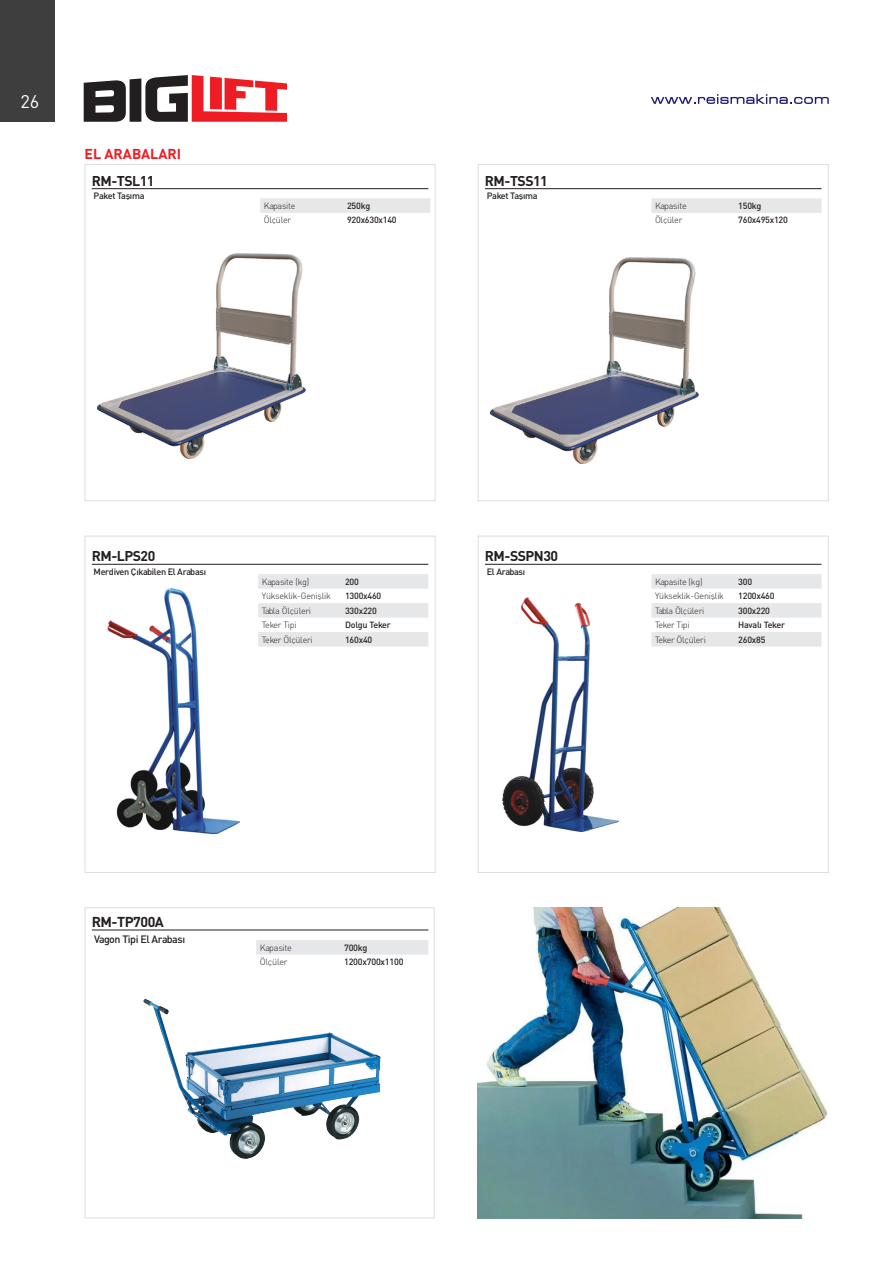
<style>
.page{position:relative;width:893px;height:1263px;background:#fff}
.page>*{position:absolute;margin:0;border:0;box-sizing:border-box;transform-origin:0 0}
.t1{font:18.15px "DIN Tr";color:#fff}
.DEN-02{font:14.25px "DINT Bold Tr";color:#ee1d23}
.t2{font:14.25px "DINT Bold Tr";letter-spacing:-.035em;color:#231f20}
.t3{font:14.1px "DINT Bold Tr";letter-spacing:-.035em;color:#231f20}
.t4{font:10.65px "DIN Medium Tr";letter-spacing:-.035em;color:#231f20}
.t5{font:9.15px "DIN Medium Tr";letter-spacing:-.035em;color:#231f20}
.DEN-01{font:9px "DINT Light Tr";letter-spacing:-.025em;color:#231f20}
.DEN-01-2{font:9px "DIN Medium Tr";letter-spacing:-.025em;color:#231f20}
</style>
<div class="page">
<svg style="left:651px;top:94px;width:178px;height:10px"></svg>
<div style="left:0;top:0;width:54px;height:122px;background:#3e3e3f"></div>
<svg style="left:84px;top:75px;width:203px;height:47px"></svg>
<div style="left:85px;top:164px;width:351px;height:337px;border:1px solid #dcdddf"></div>
<hr style="left:92px;top:188px;width:336px;height:1px;background:#231f20">
<img style="left:98px;top:253px;width:207px;height:206px">
<div style="left:260px;top:198px;width:170px;height:15px;background:#e6e7e9"></div>
<div style="left:478px;top:164px;width:351px;height:337px;border:1px solid #dcdddf"></div>
<svg style="left:651px;top:198px;width:170px;height:15px"></svg>
<hr style="left:485px;top:188px;width:336px;height:1px;background:#231f20">
<img style="left:490px;top:258px;width:208px;height:205px">
<div style="left:85px;top:536px;width:351px;height:337px;border:1px solid #dcdddf"></div>
<hr style="left:92px;top:564px;width:336px;height:1px;background:#231f20">
<svg style="left:258px;top:574px;width:170px;height:72px"></svg>
<img style="left:107px;top:589px;width:133px;height:244px">
<div style="left:478px;top:536px;width:351px;height:337px;border:1px solid #dcdddf"></div>
<hr style="left:485px;top:564px;width:336px;height:1px;background:#231f20">
<svg style="left:651px;top:574px;width:170px;height:72px"></svg>
<img style="left:503px;top:597px;width:116px;height:234px">
<div style="left:85px;top:907px;width:350px;height:311px;border:1px solid #dcdddf"></div>
<img style="left:143px;top:999px;width:110px;height:160px">
<hr style="left:92px;top:930px;width:336px;height:1px;background:#231f20">
<div style="left:256px;top:940px;width:172px;height:15px;background:#e6e7e9"></div>
<img style="left:478px;top:907px;width:350px;height:311px">
<h1 class="t1" style="left:20px;top:90px;width:20px">26</h1>
<p class="DEN-02" style="left:85px;top:144px;width:98px">EL ARABALARI</p>
<p class="t3" style="left:92px;top:171px;width:64px">RM-TSL11</p>
<p class="t5" style="left:94px;top:190px;width:52px">Paket Taşıma</p>
<p class="DEN-01" style="left:264px;top:200px;width:33px">Kapasite</p>
<p class="DEN-01-2" style="left:347px;top:200px;width:25px">250kg</p>
<p class="DEN-01" style="left:264px;top:214px;width:29px">Ölçüler</p>
<p class="DEN-01-2" style="left:347px;top:214px;width:51px">920x630x140</p>
<p class="t3" style="left:485px;top:171px;width:64px">RM-TSS11</p>
<p class="t5" style="left:487px;top:190px;width:52px">Paket Taşıma</p>
<p class="DEN-01" style="left:655px;top:200px;width:33px">Kapasite</p>
<p class="DEN-01-2" style="left:738px;top:200px;width:25px">150kg</p>
<p class="DEN-01" style="left:655px;top:214px;width:29px">Ölçüler</p>
<p class="DEN-01-2" style="left:738px;top:214px;width:51px">760x495x120</p>
<p class="t3" style="left:92px;top:547px;width:65px">RM-LPS20</p>
<p class="t5" style="left:94px;top:566px;width:114px">Merdiven Çıkabilen El Arabası</p>
<p class="DEN-01" style="left:262px;top:576px;width:49px">Kapasite (kg)</p>
<p class="DEN-01-2" style="left:345px;top:576px;width:15px">200</p>
<p class="DEN-01" style="left:262px;top:590px;width:70px">Yükseklik-Genişlik</p>
<p class="DEN-01-2" style="left:345px;top:590px;width:38px">1300x460</p>
<p class="DEN-01" style="left:262px;top:605px;width:51px">Tabla Ölçüleri</p>
<p class="DEN-01-2" style="left:345px;top:604px;width:33px">330x220</p>
<p class="DEN-01" style="left:262px;top:619px;width:36px">Teker Tipi</p>
<p class="DEN-01-2" style="left:345px;top:619px;width:47px">Dolgu Teker</p>
<p class="DEN-01" style="left:262px;top:634px;width:52px">Teker Ölçüleri</p>
<p class="DEN-01-2" style="left:345px;top:633px;width:29px">160x40</p>
<p class="t3" style="left:485px;top:547px;width:75px">RM-SSPN30</p>
<p class="t5" style="left:487px;top:566px;width:40px">El Arabası</p>
<p class="DEN-01" style="left:655px;top:576px;width:49px">Kapasite (kg)</p>
<p class="DEN-01-2" style="left:738px;top:576px;width:15px">300</p>
<p class="DEN-01" style="left:655px;top:590px;width:70px">Yükseklik-Genişlik</p>
<p class="DEN-01-2" style="left:738px;top:590px;width:38px">1200x460</p>
<p class="DEN-01" style="left:655px;top:605px;width:51px">Tabla Ölçüleri</p>
<p class="DEN-01-2" style="left:738px;top:604px;width:33px">300x220</p>
<p class="DEN-01" style="left:655px;top:619px;width:36px">Teker Tipi</p>
<p class="DEN-01-2" style="left:738px;top:619px;width:48px">Haval› Teker</p>
<p class="DEN-01" style="left:655px;top:634px;width:52px">Teker Ölçüleri</p>
<p class="DEN-01-2" style="left:738px;top:633px;width:29px">260x85</p>
<p class="t2" style="left:92px;top:912px;width:74px">RM-TP700A</p>
<p class="t4" style="left:94px;top:932px;width:93px">Vagon Tipi El Arabası</p>
<p class="DEN-01" style="left:260px;top:942px;width:34px">Kapasite</p>
<p class="DEN-01-2" style="left:344px;top:941px;width:25px">700kg</p>
<p class="DEN-01" style="left:260px;top:956px;width:29px">Ölçüler</p>
<p class="DEN-01-2" style="left:344px;top:956px;width:61px">1200x700x1100</p>
</div>
